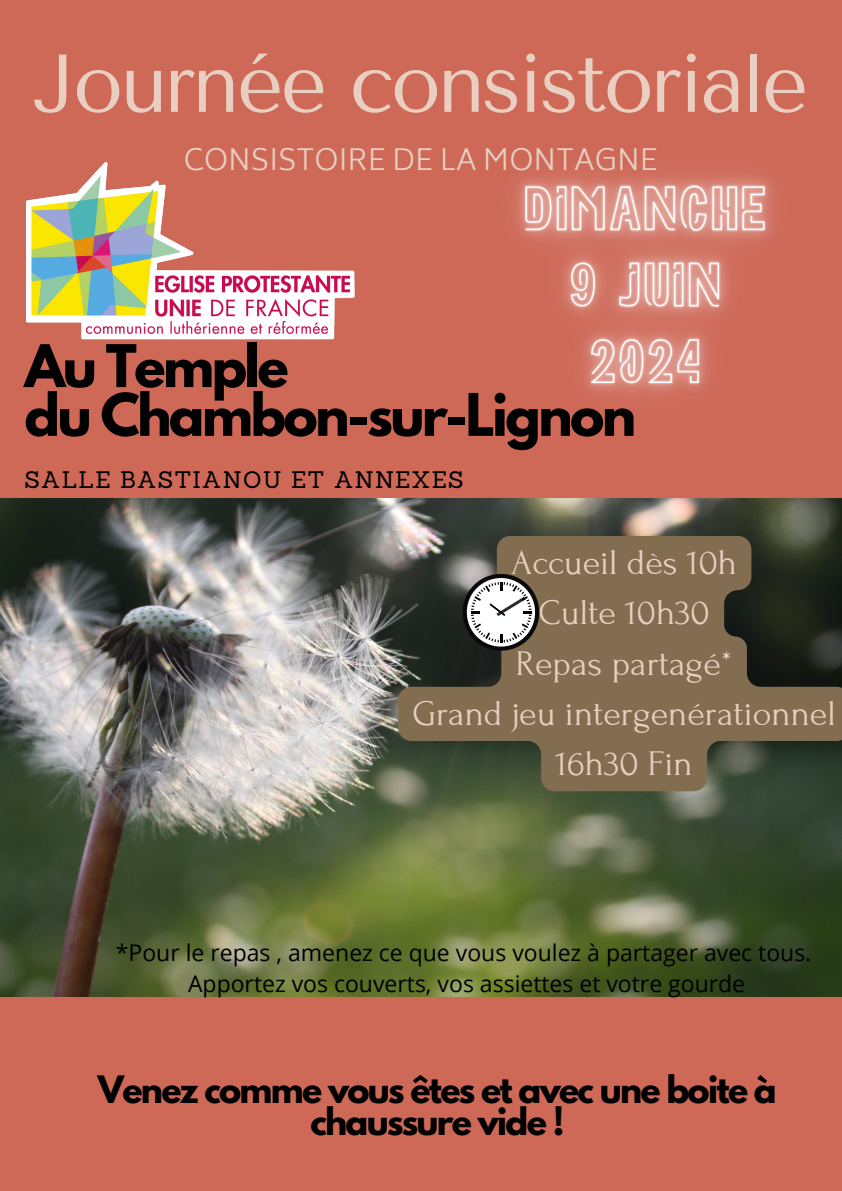
<style>
.page{position:relative;width:842px;height:1191px;background:#fff}
.page>*{position:absolute;margin:0;border:0;box-sizing:border-box;transform-origin:0 0}
.t1{font:81.8px "Tenor Sans";letter-spacing:-.04em;color:#e8cfc1}
.t2{font:700 52px/48.8px "League Spartan";letter-spacing:-.05em;color:#000}
.t3{font:36px/50.2px "Forum";color:#e8cfc1;text-align:center}
.t4{font:700 33.4px/31.5px "League Spartan";letter-spacing:-.05em;color:#000;text-align:center}
.t5{font:300 29px "Biryani";color:#e8cfc1}
.t6{font:23.3px "Sanchez";letter-spacing:.05em;color:#000}
.t7{font:23px "Open Sans";color:#000}
</style>
<div class="page">
<div style="left:0;top:0;width:842px;height:1190px;background:#ce6857"></div>
<img style="left:0;top:498px;width:842px;height:498px">
<img style="left:26px;top:162px;width:329px;height:178px">
<svg style="left:398px;top:536px;width:444px;height:255px;background:#625843"></svg>
<img style="left:515px;top:175px;width:258px;height:219px">
<svg style="left:462px;top:572px;width:78px;height:80px;background:#a29f9b"></svg>
<p class="t1" style="left:33px;top:36px;width:777px">Journée consistoriale</p>
<h2 class="t5" style="left:184px;top:143px;width:476px">CONSISTOIRE DE LA MONTAGNE</h2>
<p class="t2" style="left:25px;top:348px;width:613px">Au Temple<br>du Chambon-sur-Lignon</p>
<h5 class="t6" style="left:25px;top:464px;width:440px">SALLE BASTIANOU ET ANNEXES</h5>
<p class="t3" style="left:412px;top:538px;width:425px">Accueil dès 10h<br>Culte 10h30<br>Repas partagé*<br>Grand jeu intergenérationnel<br>16h30 Fin</p>
<p class="t7" style="left:116px;top:935px;width:697px">*Pour le repas , amenez ce que vous voulez à partager avec tous.</p>
<p class="t7" style="left:188px;top:967px;width:559px">Apportez vos couverts, vos assiettes et votre gourde</p>
<p class="t4" style="left:98px;top:1078px;width:680px">Venez comme vous êtes et avec une boite à chaussure vide !</p>
</div>
